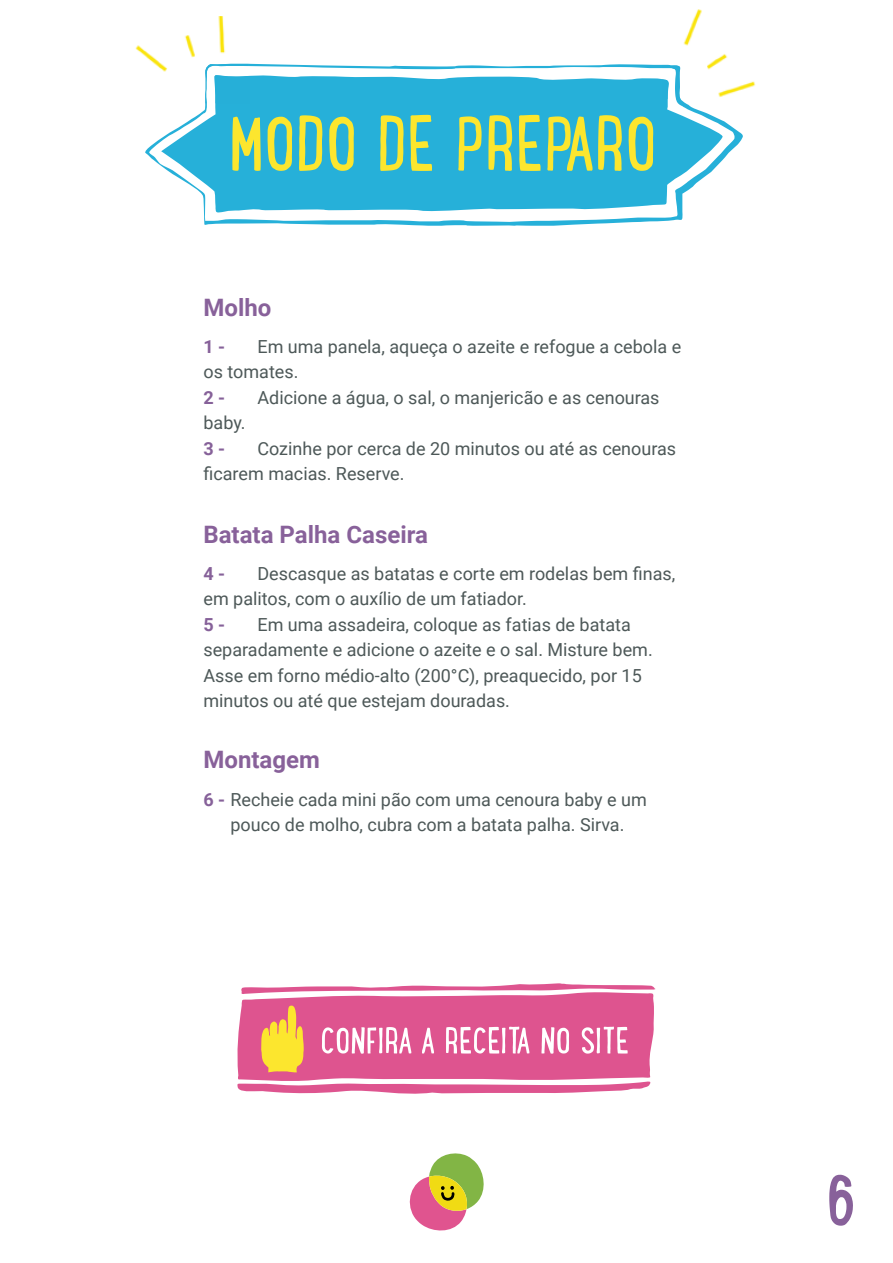
<style>
.page{position:relative;width:893px;height:1263px;background:#fff}
.page>*{position:absolute;margin:0;border:0;box-sizing:border-box;transform-origin:0 0}
.t1{font:75.75px "Lunch Box";color:#fce62e}
.t2{font:72px "Lunch Box";color:#88619a}
.t3{font:700 24px "Roboto";color:#88619a}
.t4{font:18px/25.5px "Roboto";color:#4d5858}
.t5{font:700 18px "Roboto";color:#866199}
.s1{font-weight:700;color:#866199}
</style>
<div class="page">
<svg style="left:145px;top:63px;width:598px;height:163px;fill:#26b0d9"></svg>
<img style="left:662px;top:9px;width:94px;height:90px">
<img style="left:662px;top:65px;width:19px;height:34px">
<img style="left:135px;top:16px;width:115px;height:88px">
<img style="left:205px;top:64px;width:45px;height:40px">
<svg style="left:237px;top:983px;width:419px;height:111px"></svg>
<svg style="left:409px;top:1153px;width:75px;height:78px"></svg>
<h1 class="t1" style="left:229px;top:103px;width:429px">MODO DE PREPARO</h1>
<h3 class="t3" style="left:203px;top:290px;width:69px">Molho</h3>
<p class="t4" style="left:203px;top:333px;width:479px;text-indent:54px">Em uma panela, aqueça o azeite e refogue a cebola e os tomates.</p>
<p class="t5" style="left:203px;top:384px;width:23px">2 -</p>
<p class="t4" style="left:257px;top:384px;width:404px">Adicione a água, o sal, o manjericão e as cenouras</p>
<p class="t4" style="left:203px;top:409px;width:44px">baby.</p>
<p class="t5" style="left:203px;top:436px;width:23px">3 -</p>
<p class="t5" style="left:203px;top:333px;width:23px">1 -</p>
<p class="t4" style="left:203px;top:435px;width:474px;text-indent:54px">Cozinhe por cerca de 20 minutos ou até as cenouras ficarem macias. Reserve.</p>
<h3 class="t3" style="left:203px;top:518px;width:226px">Batata Palha Caseira</h3>
<p class="t4" style="left:203px;top:560px;width:473px;text-indent:54px">Descasque as batatas e corte em rodelas bem finas, em palitos, com o auxílio de um fatiador.</p>
<p class="t5" style="left:203px;top:612px;width:23px">5 -</p>
<p class="t5" style="left:203px;top:561px;width:23px">4 -</p>
<p class="t4" style="left:203px;top:611px;width:451px;text-indent:54px">Em uma assadeira, coloque as fatias de batata separadamente e adicione o azeite e o sal. Misture bem.<br>Asse em forno médio-alto (200°C), preaquecido, por 15 minutos ou até que estejam douradas.</p>
<h3 class="t3" style="left:203px;top:743px;width:118px">Montagem</h3>
<p class="t4" style="left:203px;top:786px;width:445px;text-align:center"><span class="s1">6 -</span> Recheie cada mini pão com uma cenoura baby e um pouco de molho, cubra com a batata palha. Sirva.</p>
<h2 class="t2" style="left:826px;top:1161px;width:32px">6</h2>
</div>
